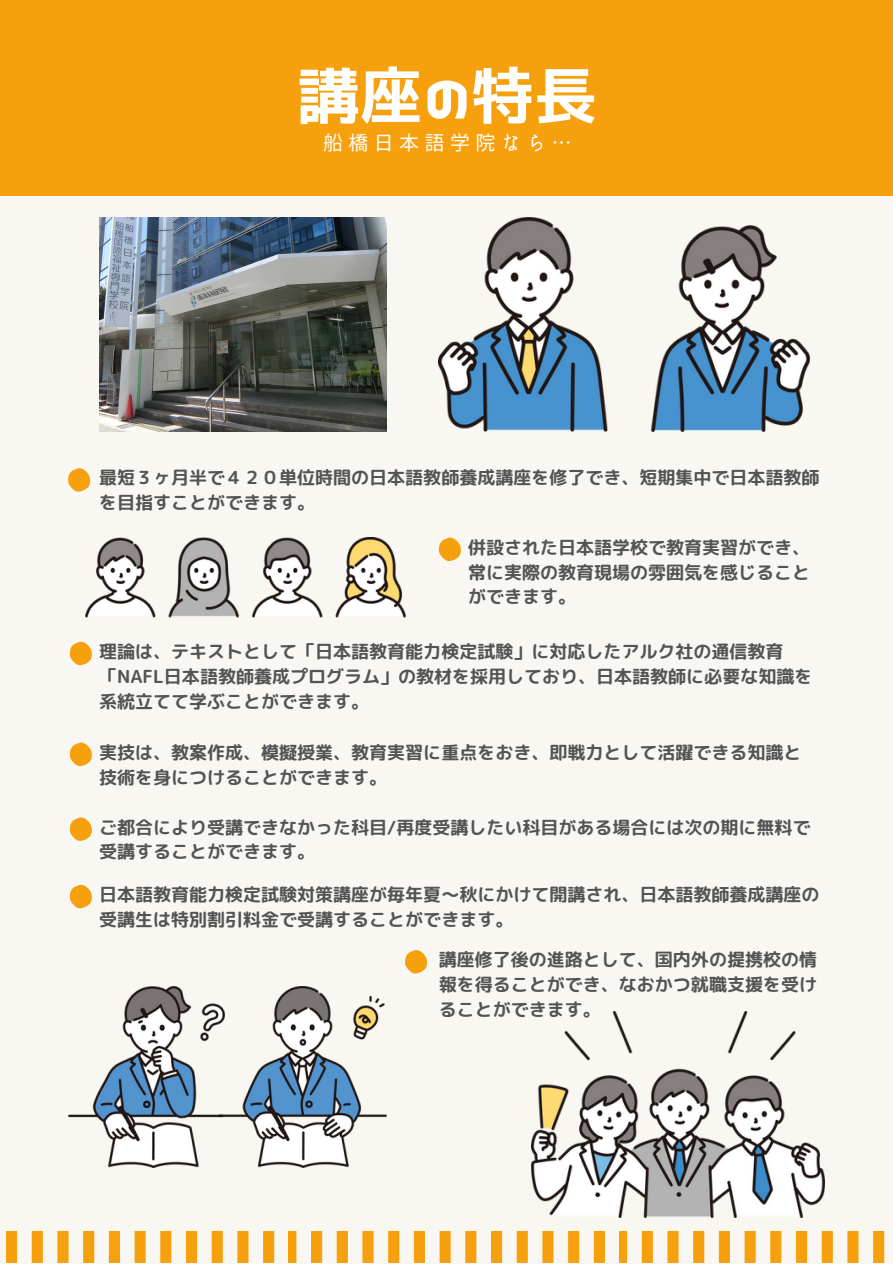
<style>
.page{position:relative;width:893px;height:1264px;background:#fff}
.page>*{position:absolute;margin:0;border:0;box-sizing:border-box;transform-origin:0 0}
.t1{font:62.85px "Nico Kaku";color:#fff}
.t2{font:19.8px "irohakaku C";letter-spacing:.28em;color:#fff}
.t3{font:18px/24.8px "rounded mplus 1 p bold";color:#545454}
</style>
<div class="page">
<div style="left:0;top:0;width:892px;height:1263px;background:#f8f7f2"></div>
<div style="left:0;top:0;width:892px;height:195px;background:#f7a00d"></div>
<svg style="left:68px;top:468px;width:22px;height:23px"></svg>
<img style="left:439px;top:217px;width:370px;height:214px">
<img style="left:85px;top:537px;width:320px;height:81px">
<img style="left:531px;top:1011px;width:293px;height:206px">
<svg style="left:439px;top:537px;width:22px;height:24px"></svg>
<svg style="left:70px;top:641px;width:22px;height:24px"></svg>
<svg style="left:70px;top:742px;width:22px;height:24px"></svg>
<svg style="left:70px;top:817px;width:22px;height:23px"></svg>
<svg style="left:70px;top:884px;width:22px;height:24px"></svg>
<img style="left:68px;top:986px;width:150px;height:181px">
<img style="left:218px;top:986px;width:168px;height:181px">
<svg style="left:405px;top:950px;width:22px;height:23px"></svg>
<img style="left:99px;top:217px;width:287px;height:214px">
<svg style="left:6px;top:1231px;width:269px;height:31px"></svg>
<svg style="left:289px;top:1231px;width:316px;height:31px"></svg>
<svg style="left:619px;top:1231px;width:266px;height:31px"></svg>
<p class="t1" style="left:297px;top:64px;width:302px">講座の特長</p>
<p class="t2" style="left:323px;top:128px;width:250px">船橋日本語学院なら…</p>
<p class="t3" style="left:99px;top:465px;width:722px">最短３ヶ月半で４２０単位時間の日本語教師養成講座を修了でき、短期集中で日本語教師を目指すことができます。</p>
<p class="t3" style="left:468px;top:534px;width:344px;text-align:justify">併設された日本語学校で教育実習ができ、常に実際の教育現場の雰囲気を感じることができます。</p>
<p class="t3" style="left:99px;top:639px;width:714px">理論は、テキストとして「日本語教育能力検定試験」に対応したアルク社の通信教育「NAFL日本語教師養成プログラム」の教材を採用しており、日本語教師に必要な知識を系統立てて学ぶことができます。</p>
<p class="t3" style="left:99px;top:739px;width:704px">実技は、教案作成、模擬授業、教育実習に重点をおき、即戦力として活躍できる知識と技術を身につけることができます。</p>
<p class="t3" style="left:99px;top:814px;width:713px">ご都合により受講できなかった科目/再度受講したい科目がある場合には次の期に無料で受講することができます。</p>
<p class="t3" style="left:99px;top:881px;width:722px">日本語教育能力検定試験対策講座が毎年夏～秋にかけて開講され、日本語教師養成講座の受講生は特別割引料金で受講することができます。</p>
<p class="t3" style="left:439px;top:947px;width:380px;text-align:justify">講座修了後の進路として、国内外の提携校の情報を得ることができ、なおかつ就職支援を受けることができます。</p>
</div>
